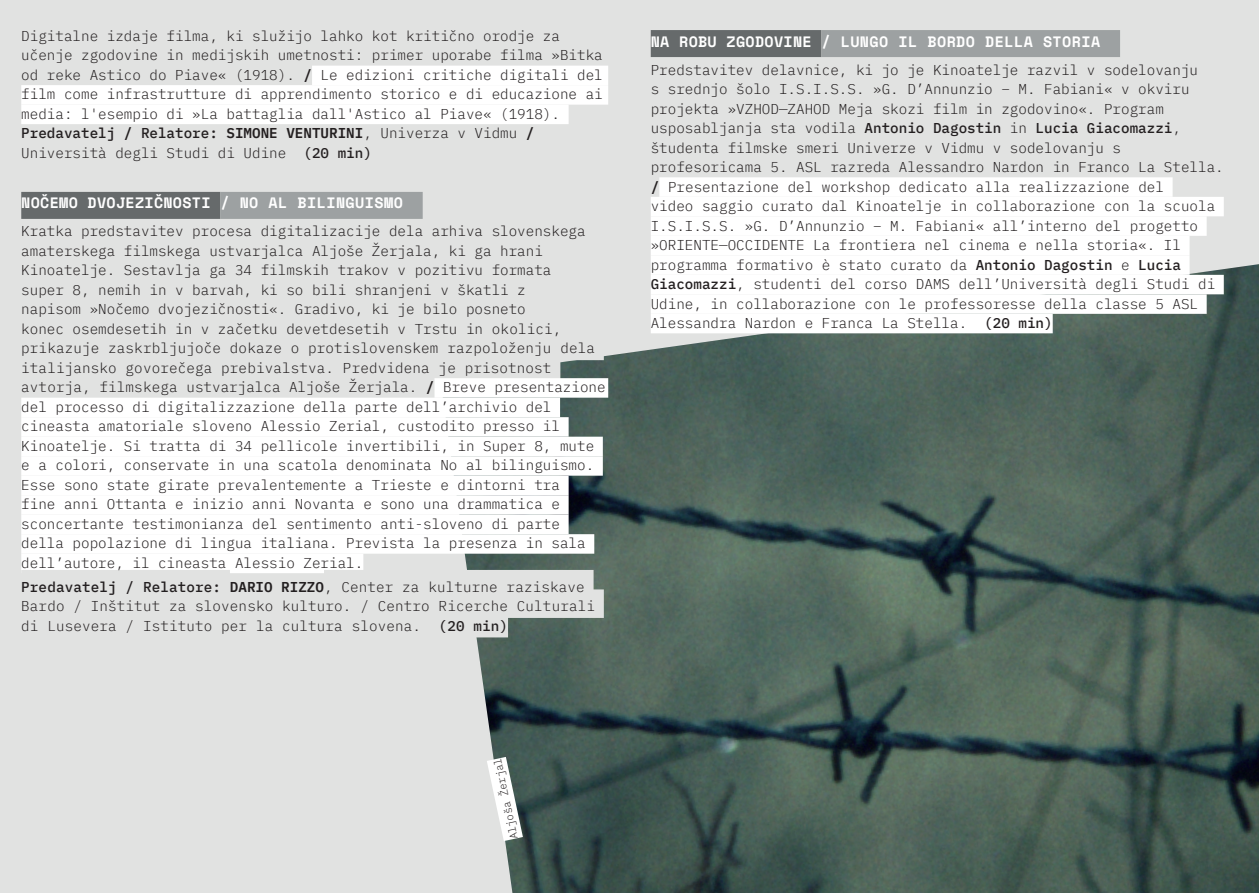
<style>
.page{position:relative;width:1259px;height:893px;background:#e1e2e1}
.page>*{position:absolute;margin:0;border:0;box-sizing:border-box;transform-origin:0 0}
.t1{font:700 15px "Space Mono";letter-spacing:.03em;color:#fff}
.t2{font:300 14.25px/19.5px "IBM Plex Mono";color:#231f20}
.t3{font:300 10.5px "IBM Plex Mono";color:#231f20}
.s1{font-weight:600}
.s2{font-weight:500}
</style>
<div class="page">
<img style="left:464px;top:264px;width:795px;height:629px">
<svg style="left:473px;top:736px;width:63px;height:126px"></svg>
<div style="left:651px;top:30px;width:170px;height:27px;background:#666a6b"></div>
<div style="left:821px;top:30px;width:299px;height:27px;background:#9da1a2"></div>
<div style="left:659px;top:177px;width:513px;height:20px;background:#fff"></div>
<div style="left:651px;top:197px;width:572px;height:19px;background:#fff"></div>
<div style="left:651px;top:216px;width:555px;height:20px;background:#fff"></div>
<div style="left:651px;top:236px;width:538px;height:19px;background:#fff"></div>
<div style="left:651px;top:255px;width:538px;height:20px;background:#fff"></div>
<div style="left:651px;top:275px;width:572px;height:19px;background:#fff"></div>
<div style="left:651px;top:294px;width:555px;height:20px;background:#fff"></div>
<div style="left:651px;top:314px;width:401px;height:19px;background:#fff"></div>
<div style="left:312px;top:66px;width:296px;height:19px;background:#fff"></div>
<div style="left:21px;top:85px;width:587px;height:20px;background:#fff"></div>
<div style="left:21px;top:105px;width:547px;height:19px;background:#fff"></div>
<div style="left:21px;top:192px;width:199px;height:27px;background:#666a6b"></div>
<div style="left:220px;top:192px;width:203px;height:27px;background:#9da1a2"></div>
<div style="left:474px;top:312px;width:96px;height:29px;background:#e1e2e1"></div>
<div style="left:21px;top:332px;width:583px;height:28px;background:#e1e2e1"></div>
<div style="left:21px;top:351px;width:539px;height:29px;background:#e1e2e1"></div>
<div style="left:434px;top:378px;width:174px;height:20px;background:#fff"></div>
<div style="left:21px;top:398px;width:539px;height:19px;background:#fff"></div>
<div style="left:21px;top:417px;width:547px;height:20px;background:#fff"></div>
<div style="left:21px;top:437px;width:582px;height:19px;background:#fff"></div>
<div style="left:21px;top:456px;width:582px;height:20px;background:#fff"></div>
<div style="left:21px;top:476px;width:547px;height:19px;background:#fff"></div>
<div style="left:21px;top:495px;width:547px;height:20px;background:#fff"></div>
<div style="left:21px;top:515px;width:547px;height:19px;background:#fff"></div>
<div style="left:21px;top:534px;width:573px;height:20px;background:#fff"></div>
<div style="left:21px;top:554px;width:342px;height:19px;background:#fff"></div>
<div style="left:21px;top:570px;width:209px;height:28px;background:#e1e2e1"></div>
<div style="left:324px;top:570px;width:269px;height:28px;background:#e1e2e1"></div>
<div style="left:21px;top:589px;width:583px;height:29px;background:#e1e2e1"></div>
<div style="left:21px;top:609px;width:487px;height:28px;background:#e1e2e1"></div>
<p class="t2" style="left:21px;top:25px;width:583px">Digitalne izdaje filma, ki služijo lahko kot kritično orodje za učenje zgodovine in medijskih umetnosti: primer uporabe filma »Bitka od reke Astico do Piave« (1918). <span class="s1">/</span> Le edizioni critiche digitali del film come infrastrutture di apprendimento storico e di educazione ai media: l'esempio di »La battaglia dall'Astico al Piave« (1918).<br><span class="s2">Predavatelj</span> <span class="s1">/</span> <span class="s2">Relatore:</span> <span class="s1">SIMONE VENTURINI</span>, Univerza v Vidmu <span class="s1">/ </span>Università degli Studi di Udine <span class="s2">(20 min)</span></p>
<p class="t1" style="left:21px;top:192px;width:383px">NOČEMO DVOJEZIČNOSTI / NO AL BILINGUISMO</p>
<p class="t2" style="left:21px;top:221px;width:586px">Kratka predstavitev procesa digitalizacije dela arhiva slovenskega amaterskega filmskega ustvarjalca Aljoše Žerjala, ki ga hrani Kinoatelje. Sestavlja ga 34 filmskih trakov v pozitivu formata<br>super 8, nemih in v barvah, ki so bili shranjeni v škatli z<br>napisom »Nočemo dvojezičnosti«. Gradivo, ki je bilo posneto<br>konec osemdesetih in v začetku devetdesetih v Trstu in okolici, prikazuje zaskrbljujoče dokaze o protislovenskem razpoloženju dela italijansko govorečega prebivalstva. Predvidena je prisotnost avtorja, filmskega ustvarjalca Aljoše Žerjala. <span class="s1">/</span> Breve presentazione del processo di digitalizzazione della parte dell’archivio del cineasta amatoriale sloveno Alessio Zerial, custodito presso il Kinoatelje. Si tratta di 34 pellicole invertibili, in Super 8, mute e a colori, conservate in una scatola denominata No al bilinguismo.<br>Esse sono state girate prevalentemente a Trieste e dintorni tra<br>fine anni Ottanta e inizio anni Novanta e sono una drammatica e sconcertante testimonianza del sentimento anti-sloveno di parte della popolazione di lingua italiana. Prevista la presenza in sala dell’autore, il cineasta Alessio Zerial.</p>
<p class="t2" style="left:21px;top:576px;width:575px"><span class="s2">Predavatelj / Relatore:</span> <span class="s1">DARIO RIZZO</span>, Center za kulturne raziskave<br>Bardo / Inštitut za slovensko kulturo. / Centro Ricerche Culturali di Lusevera / Istituto per la cultura slovena. <span class="s2">(20 min)</span></p>
<p class="t1" style="left:651px;top:30px;width:451px">NA ROBU ZGODOVINE / LUNGO IL BORDO DELLA STORIA</p>
<p class="t2" style="left:651px;top:59px;width:574px">Predstavitev delavnice, ki jo je Kinoatelje razvil v sodelovanju<br>s srednjo šolo I.S.I.S.S. »G. D’Annunzio – M. Fabiani« v okviru projekta »VZHOD—ZAHOD Meja skozi film in zgodovino«. Program usposabljanja sta vodila <span class="s2">Antonio Dagostin</span> in <span class="s2">Lucia Giacomazzi</span>, študenta filmske smeri Univerze v Vidmu v sodelovanju s profesoricama 5. ASL razreda Alessandro Nardon in Franco La Stella. <span class="s1">/</span> Presentazione del workshop dedicato alla realizzazione del<br>video saggio curato dal Kinoatelje in collaborazione con la scuola I.S.I.S.S. »G. D’Annunzio – M. Fabiani« all’interno del progetto »ORIENTE—OCCIDENTE La frontiera nel cinema e nella storia«. Il programma formativo è stato curato da <span class="s2">Antonio Dagostin</span> e <span class="s2">Lucia Giacomazzi</span>, studenti del corso DAMS dell’Università degli Studi di Udine, in collaborazione con le professoresse della classe 5 ASL Alessandra Nardon e Franca La Stella. <span class="s2">(20 min)</span></p>
<p class="t3" style="left:506px;top:840px;width:83px;rotate:-102deg">Aljoša Žerjal</p>
</div>
